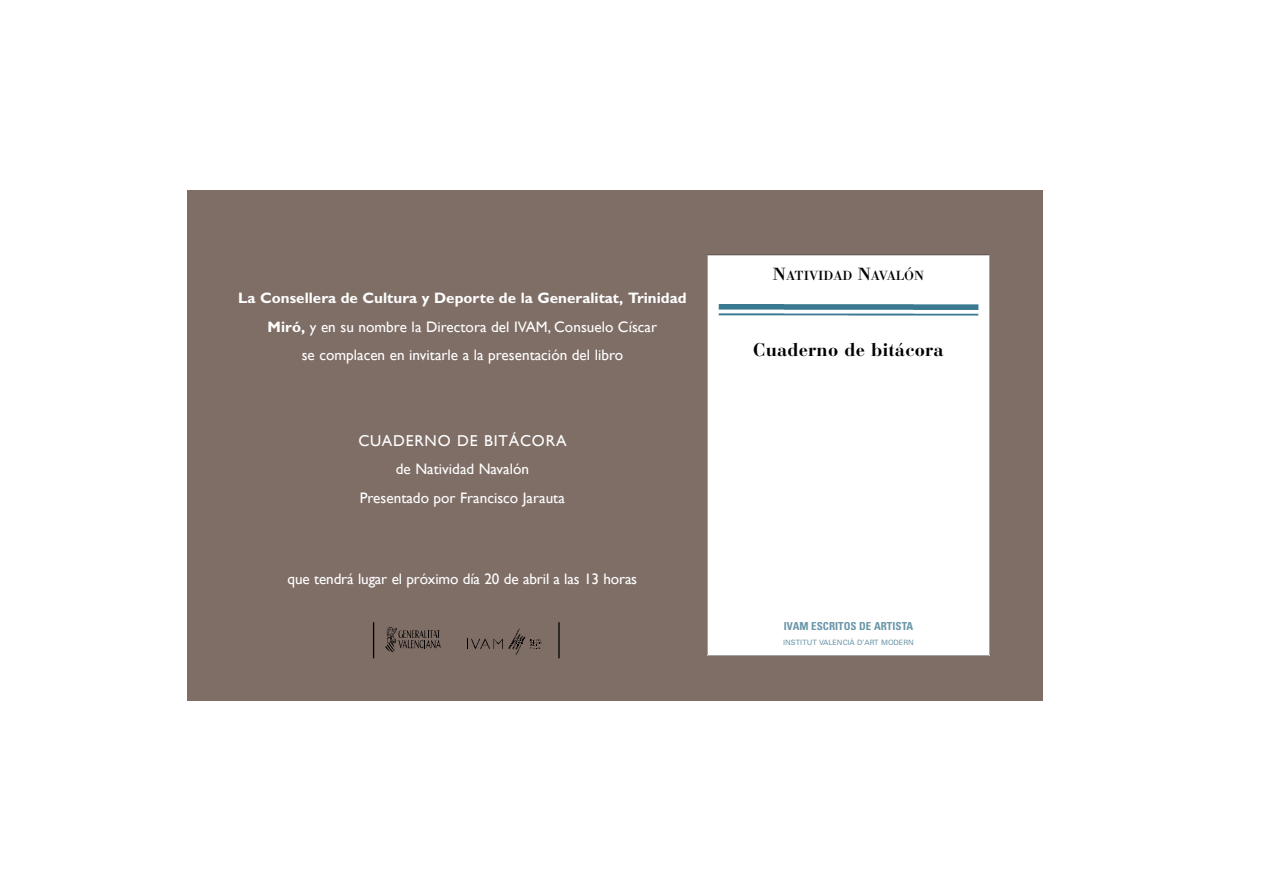
<style>
.page{position:relative;width:1263px;height:893px;background:#fff}
.page>*{position:absolute;margin:0;border:0;box-sizing:border-box;transform-origin:0 0}
.t1{font:700 18.3px "Bauer Bodoni";letter-spacing:.01em;color:#000}
.t2{font:15.75px "Gill Sans";letter-spacing:.05em;color:#fff}
.t3{font:15.15px/28.5px "Gill Sans";color:#fff;text-align:center}
.t4{font:13.8px "Bodoni";color:#000}
.t5{font:700 condensed 10.95px "Univers";color:#6b96a9}
.t6{font:7.35px "Univers";color:#6b96a9}
.s1{font-weight:700}
.s2{font-size:18.3px}
</style>
<div class="page">
<div style="left:187px;top:190px;width:856px;height:511px;background:#7f6e66"></div>
<div style="left:707px;top:255px;width:282px;height:400px;background:#fff"></div>
<hr style="left:373px;top:622px;width:1px;height:36px;background:#000">
<hr style="left:558px;top:622px;width:2px;height:36px;background:#000">
<svg style="left:467px;top:638px;width:36px;height:11px"></svg>
<svg style="left:509px;top:628px;width:33px;height:27px"></svg>
<svg style="left:385px;top:626px;width:56px;height:27px"></svg>
<div style="left:398px;top:651px;width:60px;height:8px;background:#7f6e66"></div>
<svg style="left:719px;top:304px;width:259px;height:11px;background:#81a9b9"></svg>
<p class="t3" style="left:238px;top:283px;width:450px"><span class="s1">La Consellera de Cultura y Deporte de la Generalitat, Trinidad<br>Miró,</span> y en su nombre la Directora del IVAM, Consuelo Císcar<br>se complacen en invitarle a la presentación del libro</p>
<p class="t2" style="left:358px;top:431px;width:210px">C UADERNO DE BITÁCORA</p>
<p class="t3" style="left:360px;top:454px;width:207px">de Natividad Navalón<br>Presentado por Francisco Jarauta</p>
<p class="t3" style="left:288px;top:564px;width:351px">que tendrá lugar el próximo día 20 de abril a las 13 horas</p>
<p class="t4" style="left:773px;top:271px;width:153px"><span class="s2">N</span>ATIVIDAD <span class="s2">N</span>AVALÓN</p>
<p class="t1" style="left:753px;top:342px;width:192px">C u a d e rno de bitácora</p>
<p class="t5" style="left:784px;top:622px;width:131px">IVAM ESCRITOS DE ARTISTA</p>
<p class="t6" style="left:783px;top:639px;width:132px">INSTITUT VALENCIÀ D’ART MODERN</p>
</div>
